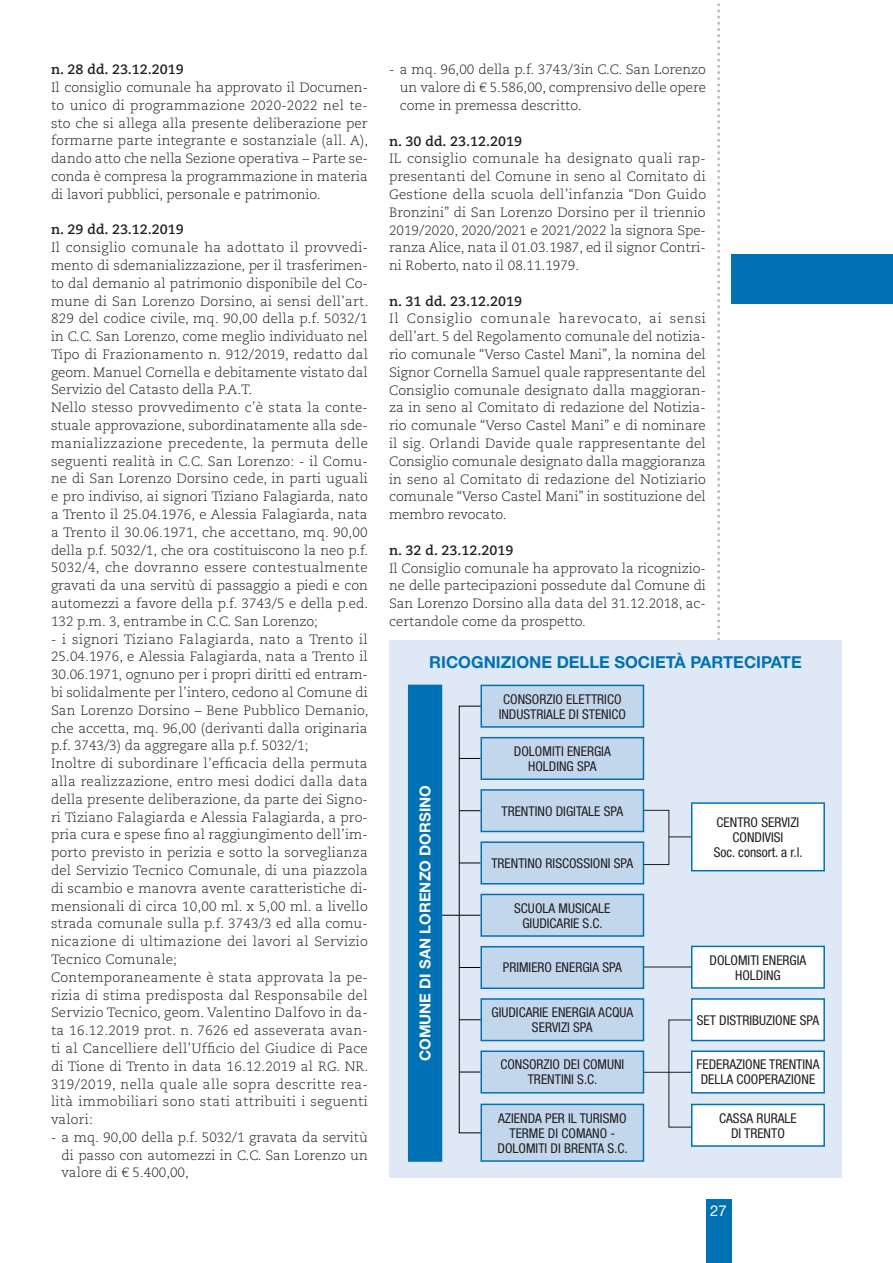
<style>
.page{position:relative;width:893px;height:1263px;background:#fff}
.page>*{position:absolute;margin:0;border:0;box-sizing:border-box;transform-origin:0 0}
.t1{font:700 16.5px "Helvetica Neue LT Std";color:#0072b4}
.t2{font:700 15px "Helvetica Neue LT Std";color:#fff}
.t3{font:15px "Helvetica Neue LT Std";color:#fff}
.t4{font:300 13.5px/17.9px "Caecilia LT Std";letter-spacing:.01em;color:#231f20;text-align:justify}
.t5{font:condensed 13.5px/15px "Helvetica Neue LT Std";color:#231f20;text-align:center}
.t6{font:700 13.5px "Caecilia LT Std";color:#231f20}
</style>
<div class="page">
<svg style="left:717px;top:3px;width:3px;height:637px"></svg>
<div style="left:706px;top:1199px;width:25px;height:64px;background:#0072b4"></div>
<div style="left:731px;top:254px;width:162px;height:50px;background:#0072b4"></div>
<div style="left:389px;top:640px;width:453px;height:538px;background:#dfe9f5"></div>
<hr style="left:643px;top:1072px;width:48px;height:1px;background:#231f20">
<hr style="left:643px;top:967px;width:49px;height:1px;background:#231f20">
<div style="left:643px;top:810px;width:26px;height:55px;border:1px solid #231f20"></div>
<svg style="left:669px;top:836px;width:22px;height:1px"></svg>
<div style="left:459px;top:706px;width:22px;height:427px;border:1px solid #00000a"></div>
<svg style="left:459px;top:1072px;width:21px;height:1px"></svg>
<svg style="left:459px;top:1019px;width:21px;height:1px"></svg>
<svg style="left:459px;top:967px;width:21px;height:1px"></svg>
<hr style="left:439px;top:915px;width:41px;height:1px;background:#00000a">
<svg style="left:459px;top:862px;width:21px;height:1px"></svg>
<svg style="left:459px;top:810px;width:21px;height:1px"></svg>
<svg style="left:459px;top:758px;width:21px;height:1px"></svg>
<div style="left:481px;top:685px;width:162px;height:42px;background:#c3d7ec"></div>
<div style="left:480px;top:685px;width:164px;height:43px;border:2px solid #0072b4"></div>
<div style="left:481px;top:894px;width:162px;height:42px;background:#c3d7ec"></div>
<div style="left:480px;top:894px;width:164px;height:43px;border:2px solid #0072b4"></div>
<div style="left:481px;top:790px;width:162px;height:41px;background:#c3d7ec"></div>
<div style="left:480px;top:789px;width:164px;height:43px;border:2px solid #0072b4"></div>
<div style="left:692px;top:803px;width:132px;height:68px;background:#fff"></div>
<div style="left:691px;top:802px;width:134px;height:69px;border:2px solid #0072b4"></div>
<div style="left:692px;top:946px;width:132px;height:42px;background:#fff"></div>
<div style="left:691px;top:946px;width:134px;height:43px;border:2px solid #0072b4"></div>
<div style="left:481px;top:999px;width:162px;height:41px;background:#c3d7ec"></div>
<div style="left:480px;top:998px;width:164px;height:43px;border:2px solid #0072b4"></div>
<div style="left:692px;top:999px;width:132px;height:41px;background:#fff"></div>
<div style="left:691px;top:998px;width:134px;height:43px;border:2px solid #0072b4"></div>
<div style="left:481px;top:738px;width:162px;height:41px;background:#c3d7ec"></div>
<div style="left:480px;top:737px;width:164px;height:43px;border:2px solid #0072b4"></div>
<div style="left:481px;top:947px;width:162px;height:41px;background:#c3d7ec"></div>
<div style="left:480px;top:946px;width:164px;height:43px;border:2px solid #0072b4"></div>
<div style="left:481px;top:842px;width:162px;height:42px;background:#c3d7ec"></div>
<div style="left:480px;top:841px;width:164px;height:43px;border:2px solid #0072b4"></div>
<div style="left:481px;top:1051px;width:162px;height:42px;background:#c3d7ec"></div>
<div style="left:480px;top:1050px;width:164px;height:43px;border:2px solid #0072b4"></div>
<div style="left:692px;top:1051px;width:132px;height:42px;background:#fff"></div>
<div style="left:691px;top:1050px;width:134px;height:43px;border:2px solid #0072b4"></div>
<div style="left:481px;top:1104px;width:162px;height:57px;background:#c3d7ec"></div>
<div style="left:480px;top:1103px;width:164px;height:59px;border:2px solid #0072b4"></div>
<div style="left:692px;top:1104px;width:132px;height:42px;background:#fff"></div>
<div style="left:691px;top:1104px;width:134px;height:43px;border:2px solid #0072b4"></div>
<div style="left:409px;top:685px;width:32px;height:476px;background:#0072b4"></div>
<div style="left:408px;top:685px;width:34px;height:477px;border:2px solid #0072b4"></div>
<p class="t6" style="left:51px;top:61px;width:134px">n. 28 dd. 23.12.2019</p>
<p class="t4" style="left:51px;top:79px;width:319px">Il consiglio comunale ha approvato il Documen&shy;to unico di programmazione 2020-2022 nel te&shy;sto che si allega alla presente deliberazione per formarne parte integrante e sostanziale (all. A), dando atto che nella Sezione operativa – Parte se&shy;conda è compresa la programmazione in materia di lavori pubblici, personale e patrimonio.</p>
<p class="t6" style="left:51px;top:222px;width:134px">n. 29 dd. 23.12.2019</p>
<p class="t4" style="left:51px;top:239px;width:319px;text-align:left">Il consiglio comunale ha adottato il provvedi&shy;mento di sdemanializzazione, per il trasferimen&shy;to dal demanio al patrimonio disponibile del Co&shy;mune di San Lorenzo Dorsino, ai sensi dell’art.<br>829 del codice civile, mq. 90,00 della p.f. 5032/1 in C.C. San Lorenzo, come meglio individuato nel Tipo di Frazionamento n. 912/2019, redatto dal geom. Manuel Cornella e debitamente vistato dal Servizio del Catasto della P.A.T.<br>Nello stesso provvedimento c’è stata la conte&shy;stuale approvazione, subordinatamente alla sde&shy;manializzazione precedente, la permuta delle seguenti realità in C.C. San Lorenzo: - il Comu&shy;ne di San Lorenzo Dorsino cede, in parti uguali e pro indiviso, ai signori Tiziano Falagiarda, nato a Trento il 25.04.1976, e Alessia Falagiarda, nata a Trento il 30.06.1971, che accettano, mq. 90,00 della p.f. 5032/1, che ora costituiscono la neo p.f.<br>5032/4, che dovranno essere contestualmente gravati da una servitù di passaggio a piedi e con automezzi a favore della p.f. 3743/5 e della p.ed.<br>132 p.m. 3, entrambe in C.C. San Lorenzo;</p>
<p class="t4" style="left:51px;top:630px;width:319px;text-align:left">- i signori Tiziano Falagiarda, nato a Trento il 25.04.1976, e Alessia Falagiarda, nata a Trento il 30.06.1971, ognuno per i propri diritti ed entram&shy;bi solidalmente per l’intero, cedono al Comune di San Lorenzo Dorsino – Bene Pubblico Demanio, che accetta, mq. 96,00 (derivanti dalla originaria p.f. 3743/3) da aggregare alla p.f. 5032/1;<br>Inoltre di subordinare l’efficacia della permuta alla realizzazione, entro mesi dodici dalla data della presente deliberazione, da parte dei Signo&shy;ri Tiziano Falagiarda e Alessia Falagiarda, a pro&shy;pria cura e spese fino al raggiungimento dell’im&shy;porto previsto in perizia e sotto la sorveglianza del Servizio Tecnico Comunale, di una piazzola di scambio e manovra avente caratteristiche di&shy;mensionali di circa 10,00 ml. x 5,00 ml. a livello strada comunale sulla p.f. 3743/3 ed alla comu&shy;nicazione di ultimazione dei lavori al Servizio Tecnico Comunale;<br>Contemporaneamente è stata approvata la pe&shy;rizia di stima predisposta dal Responsabile del Servizio Tecnico, geom. Valentino Dalfovo in da&shy;ta 16.12.2019 prot. n. 7626 ed asseverata avan&shy;ti al Cancelliere dell’Ufficio del Giudice di Pace di Tione di Trento in data 16.12.2019 al RG. NR.<br>319/2019, nella quale alle sopra descritte rea&shy;lità immobiliari sono stati attribuiti i seguenti valori:</p>
<p class="t4" style="left:62px;top:1128px;width:308px;text-indent:-11px">- a mq. 90,00 della p.f. 5032/1 gravata da servitù di passo con automezzi in C.C. San Lorenzo un valore di € 5.400,00,</p>
<p class="t4" style="left:400px;top:61px;width:308px;text-indent:-11px">- a mq. 96,00 della p.f. 3743/3in C.C. San Lorenzo un valore di € 5.586,00, comprensivo delle opere come in premessa descritto.</p>
<p class="t6" style="left:389px;top:133px;width:134px">n. 30 dd. 23.12.2019</p>
<p class="t4" style="left:389px;top:150px;width:318px">IL consiglio comunale ha designato quali rap&shy;presentanti del Comune in seno al Comitato di Gestione della scuola dell’infanzia “Don Guido Bronzini” di San Lorenzo Dorsino per il triennio 2019/2020, 2020/2021 e 2021/2022 la signora Spe&shy;ranza Alice, nata il 01.03.1987, ed il signor Contri&shy;ni Roberto, nato il 08.11.1979.</p>
<p class="t6" style="left:389px;top:293px;width:134px">n. 31 dd. 23.12.2019</p>
<p class="t4" style="left:389px;top:310px;width:318px">Il Consiglio comunale harevocato, ai sensi dell’art. 5 del Regolamento comunale del notizia&shy;rio comunale “Verso Castel Mani”, la nomina del Signor Cornella Samuel quale rappresentante del Consiglio comunale designato dalla maggioran&shy;za in seno al Comitato di redazione del Notizia&shy;rio comunale “Verso Castel Mani” e di nominare il sig. Orlandi Davide quale rappresentante del Consiglio comunale designato dalla maggioranza in seno al Comitato di redazione del Notiziario comunale “Verso Castel Mani” in sostituzione del membro revocato.</p>
<p class="t6" style="left:389px;top:542px;width:126px">n. 32 d. 23.12.2019</p>
<p class="t4" style="left:389px;top:559px;width:318px">Il Consiglio comunale ha approvato la ricognizio&shy;ne delle partecipazioni possedute dal Comune di San Lorenzo Dorsino alla data del 31.12.2018, ac&shy;certandole come da prospetto.</p>
<p class="t1" style="left:429px;top:652px;width:374px">RICOGNIZIONE DELLE SOCIETÀ PARTECIPATE</p>
<p class="t5" style="left:499px;top:691px;width:129px">CONSORZIO ELETTRICO<br>INDUSTRIALE DI STENICO</p>
<p class="t2" style="left:416px;top:1061px;width:277px;rotate:-90deg">COMUNE DI SAN LORENZO DORSINO</p>
<p class="t5" style="left:514px;top:743px;width:98px">DOLOMITI ENERGIA<br>HOLDING SPA</p>
<p class="t5" style="left:501px;top:803px;width:123px">TRENTINO DIGITALE SPA</p>
<p class="t5" style="left:491px;top:855px;width:144px">TRENTINO RISCOSSIONI SPA</p>
<p class="t5" style="left:514px;top:900px;width:98px">SCUOLA MUSICALE<br>GIUDICARIE S.C.</p>
<p class="t5" style="left:503px;top:960px;width:121px">PRIMIERO ENERGIA SPA</p>
<p class="t5" style="left:714px;top:814px;width:90px">CENTRO SERVIZI<br>CONDIVISI<br>Soc. consort. a r.l.</p>
<p class="t5" style="left:710px;top:952px;width:98px">DOLOMITI ENERGIA<br>HOLDING</p>
<p class="t5" style="left:491px;top:1005px;width:143px">GIUDICARIE ENERGIA ACQUA<br>SERVIZI SPA</p>
<p class="t5" style="left:697px;top:1012px;width:124px">SET DISTRIBUZIONE SPA</p>
<p class="t5" style="left:500px;top:1057px;width:126px">CONSORZIO DEI COMUNI<br>TRENTINI S.C.</p>
<p class="t5" style="left:696px;top:1057px;width:125px">FEDERAZIONE TRENTINA<br>DELLA COOPERAZIONE</p>
<p class="t5" style="left:498px;top:1110px;width:132px">AZIENDA PER IL TURISMO<br>TERME DI COMANO -<br>DOLOMITI DI BRENTA S.C.</p>
<p class="t5" style="left:719px;top:1110px;width:79px">CASSA RURALE<br>DI TRENTO</p>
<p class="t3" style="left:710px;top:1202px;width:18px">27</p>
</div>
